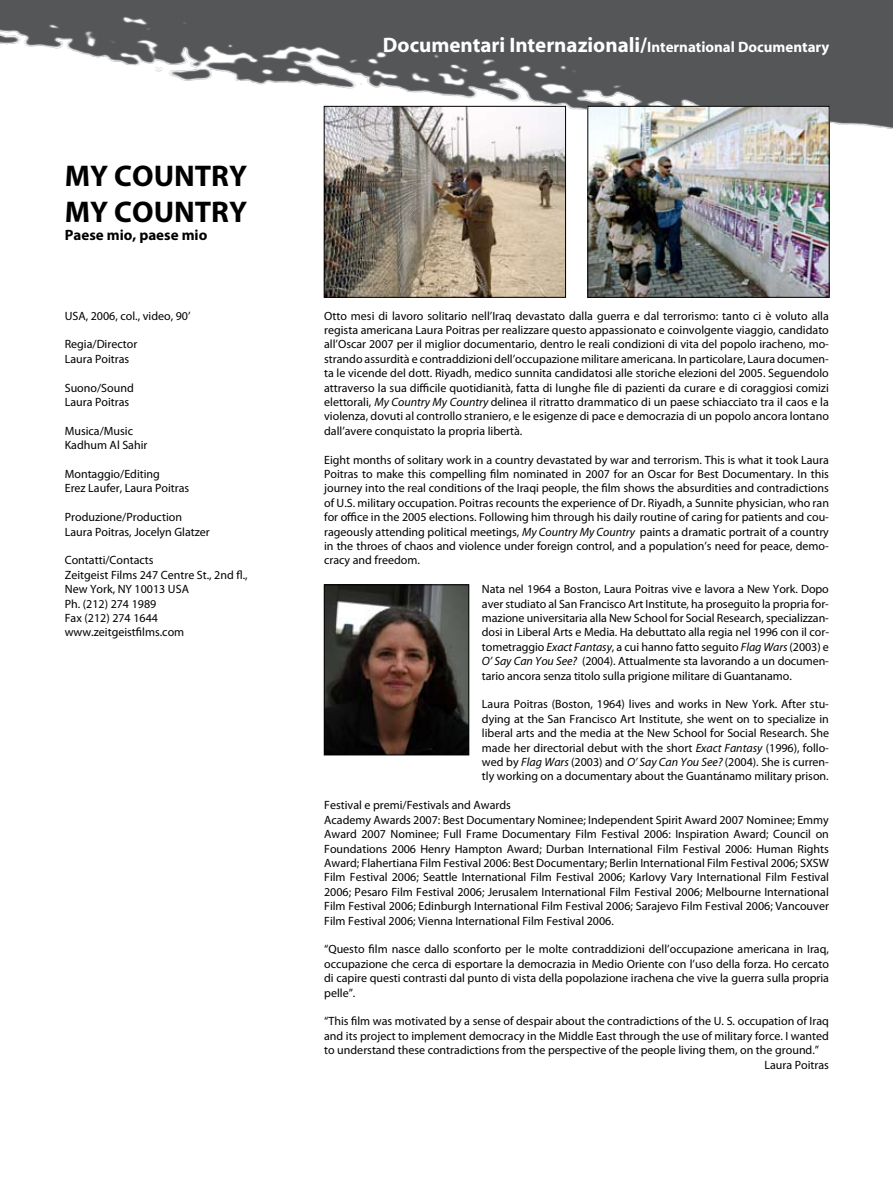
<style>
.page{position:relative;width:893px;height:1191px;background:#fff}
.page>*{position:absolute;margin:0;border:0;box-sizing:border-box;transform-origin:0 0}
.t1{font:700 30px/36px "Myriad Pro";color:#000}
.t2{font:700 21px "Myriad";color:#fff}
.t3{font:700 15px "Myriad Pro";color:#000}
.t4{font:12px/14.4px "Myriad Pro";color:#000}
.s1{font-size:15px}
.s2{font-family:"Myriad Pro";font-size:15px}
.s3{font-style:italic}
</style>
<div class="page">
<img style="left:0;top:0;width:893px;height:140px">
<img style="left:326px;top:108px;width:238px;height:188px">
<div style="left:324px;top:106px;width:242px;height:192px;border:1px solid #000"></div>
<img style="left:326px;top:586px;width:141px;height:167px">
<div style="left:324px;top:584px;width:145px;height:171px;border:1px solid #000"></div>
<img style="left:589px;top:108px;width:239px;height:188px">
<div style="left:587px;top:106px;width:243px;height:192px;border:1px solid #000"></div>
<h1 class="t1" style="left:65px;top:159px;width:184px">MY COUNTRY<br>MY COUNTRY</h1>
<p class="t3" style="left:65px;top:227px;width:144px">Paese mio, paese mio</p>
<p class="t4" style="left:65px;top:308px;width:127px">USA, 2006, col., video, 90’</p>
<p class="t4" style="left:65px;top:337px;width:74px">Regia/Director<br>Laura Poitras</p>
<p class="t4" style="left:65px;top:380px;width:71px">Suono/Sound<br>Laura Poitras</p>
<p class="t4" style="left:65px;top:424px;width:84px">Musica/Music<br>Kadhum Al Sahir</p>
<p class="t4" style="left:65px;top:467px;width:126px">Montaggio/Editing<br>Erez Laufer, Laura Poitras</p>
<p class="t4" style="left:65px;top:510px;width:147px">Produzione/Production<br>Laura Poitras, Jocelyn Glatzer</p>
<p class="t4" style="left:65px;top:553px;width:184px">Contatti/Contacts<br>Zeitgeist Films 247 Centre St., 2nd fl.,<br>New York, NY 10013 USA<br>Ph. (212) 274 1989<br>Fax (212) 274 1644 www.zeitgeistfilms.com</p>
<h2 class="t2" style="left:383px;top:34px;width:448px">Documentari Internazionali/<span class="s1">International</span> <span class="s2">Documentary</span></h2>
<p class="t4" style="left:324px;top:308px;width:506px;text-align:justify">Otto mesi di lavoro solitario nell’Iraq devastato dalla guerra e dal terrorismo: tanto ci è voluto alla regista americana Laura Poitras per realizzare questo appassionato e coinvolgente viaggio, candidato all’Oscar 2007 per il miglior documentario, dentro le reali condizioni di vita del popolo iracheno, mo&shy;strando assurdità e contraddizioni dell’occupazione militare americana. In particolare, Laura documen&shy;ta le vicende del dott. Riyadh, medico sunnita candidatosi alle storiche elezioni del 2005. Seguendolo attraverso la sua difficile quotidianità, fatta di lunghe file di pazienti da curare e di coraggiosi comizi elettorali, <span class="s3">My Country My Country</span> delinea il ritratto drammatico di un paese schiacciato tra il caos e la violenza, dovuti al controllo straniero, e le esigenze di pace e democrazia di un popolo ancora lontano dall’avere conquistato la propria libertà.</p>
<p class="t4" style="left:324px;top:452px;width:506px;text-align:justify">Eight months of solitary work in a country devastated by war and terrorism. This is what it took Laura Poitras to make this compelling film nominated in 2007 for an Oscar for Best Documentary. In this journey into the real conditions of the Iraqi people, the film shows the absurdities and contradictions of U.S. military occupation. Poitras recounts the experience of Dr. Riyadh, a Sunnite physician, who ran for office in the 2005 elections. Following him through his daily routine of caring for patients and cou&shy;rageously attending political meetings, <span class="s3">My Country My Country</span> paints a dramatic portrait of a country in the throes of chaos and violence under foreign control, and a population’s need for peace, demo&shy;cracy and freedom.</p>
<p class="t4" style="left:482px;top:582px;width:349px;text-align:justify">Nata nel 1964 a Boston, Laura Poitras vive e lavora a New York. Dopo aver studiato al San Francisco Art Institute, ha proseguito la propria for&shy;mazione universitaria alla New School for Social Research, specializzan&shy;dosi in Liberal Arts e Media. Ha debuttato alla regia nel 1996 con il cor&shy;tometraggio <span class="s3">Exact Fantasy</span>, a cui hanno fatto seguito <span class="s3">Flag Wars</span> (2003) e <span class="s3">O’ Say Can You See?</span> (2004). Attualmente sta lavorando a un documen&shy;tario ancora senza titolo sulla prigione militare di Guantanamo.</p>
<p class="t4" style="left:482px;top:697px;width:349px;text-align:justify">Laura Poitras (Boston, 1964) lives and works in New York. After stu&shy;dying at the San Francisco Art Institute, she went on to specialize in liberal arts and the media at the New School for Social Research. She made her directorial debut with the short <span class="s3">Exact Fantasy</span> (1996), follo&shy;wed by <span class="s3">Flag Wars</span> (2003) and <span class="s3">O’ Say Can You See?</span> (2004). She is curren&shy;tly working on a documentary about the Guantánamo military prison.</p>
<p class="t4" style="left:324px;top:798px;width:506px">Festival e premi/Festivals and Awards<br>Academy Awards 2007: Best Documentary Nominee; Independent Spirit Award 2007 Nominee; Emmy Award 2007 Nominee; Full Frame Documentary Film Festival 2006: Inspiration Award; Council on Foundations 2006 Henry Hampton Award; Durban International Film Festival 2006: Human Rights Award; Flahertiana Film Festival 2006: Best Documentary; Berlin International Film Festival 2006; SXSW Film Festival 2006; Seattle International Film Festival 2006; Karlovy Vary International Film Festival 2006; Pesaro Film Festival 2006; Jerusalem International Film Festival 2006; Melbourne International Film Festival 2006; Edinburgh International Film Festival 2006; Sarajevo Film Festival 2006; Vancouver Film Festival 2006; Vienna International Film Festival 2006.</p>
<p class="t4" style="left:324px;top:942px;width:506px;text-align:justify">“Questo film nasce dallo sconforto per le molte contraddizioni dell’occupazione americana in Iraq, occupazione che cerca di esportare la democrazia in Medio Oriente con l’uso della forza. Ho cercato di capire questi contrasti dal punto di vista della popolazione irachena che vive la guerra sulla propria pelle”.</p>
<p class="t4" style="left:324px;top:1014px;width:506px">“This film was motivated by a sense of despair about the contradictions of the U. S. occupation of Iraq</p>
<p class="t4" style="left:324px;top:1028px;width:506px">and its project to implement democracy in the Middle East through the use of military force. I wanted</p>
<p class="t4" style="left:324px;top:1043px;width:496px">to understand these contradictions from the perspective of the people living them, on the ground.”</p>
<p class="t4" style="left:764px;top:1057px;width:66px">Laura Poitras</p>
</div>
